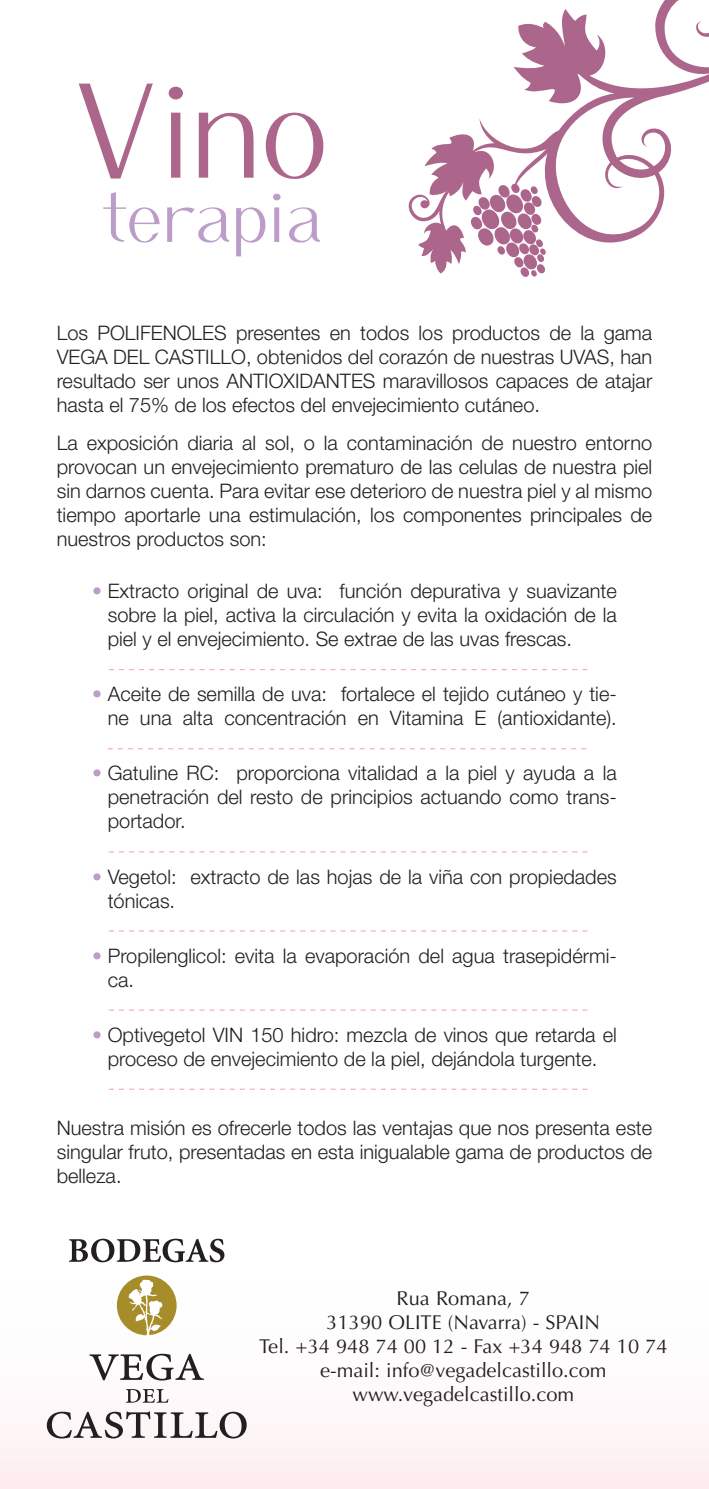
<style>
.page{position:relative;width:709px;height:1489px;background:#fff}
.page>*{position:absolute;margin:0;border:0;box-sizing:border-box;transform-origin:0 0}
.t1{font:142px "BD Hair Line ALP";color:#ad668b;scale:1.12 1}
.t2{font:75.25px "BD Hair Line ALP";color:#bc9dc9;scale:1.12 1}
.t3{font:300 20px/24px "Helvetica Neue";color:#231f20;text-align:justify}
.t4{font:20px/24px "Optima";color:#231f20;text-align:center}
.s1{color:#bc9dc9}
</style>
<div class="page">
<svg style="left:408px;top:0;width:301px;height:277px"></svg>
<div style="left:0;top:1169px;width:709px;height:319px;background:linear-gradient(to right,#fefafb,#fefbfb)"></div>
<svg style="left:90px;top:1353px;width:114px;height:27px"></svg>
<svg style="left:126px;top:1388px;width:42px;height:14px"></svg>
<svg style="left:47px;top:1411px;width:200px;height:27px"></svg>
<div style="left:117px;top:1275px;width:60px;height:60px;background:#a78c2a;border-radius:50%"></div>
<svg style="left:129px;top:1279px;width:33px;height:60px"></svg>
<svg style="left:69px;top:1238px;width:155px;height:24px"></svg>
<svg style="left:109px;top:669px;width:478px;height:1px"></svg>
<svg style="left:108px;top:748px;width:478px;height:1px"></svg>
<svg style="left:109px;top:851px;width:478px;height:1px"></svg>
<svg style="left:109px;top:930px;width:478px;height:1px"></svg>
<svg style="left:109px;top:1009px;width:478px;height:1px"></svg>
<svg style="left:109px;top:1088px;width:478px;height:1px"></svg>
<h1 class="t1" style="left:85px;top:73px;width:227px">Vino</h1>
<h2 class="t2" style="left:105px;top:186px;width:200px">terapia</h2>
<p class="t3" style="left:57px;top:320px;width:597px">Los POLIFENOLES presentes en todos los productos de la gama VEGA DEL CASTILLO, obtenidos del corazón de nuestras UVAS, han resultado ser unos ANTIOXIDANTES maravillosos capaces de atajar hasta el 75% de los efectos del envejecimiento cutáneo.</p>
<p class="t3" style="left:57px;top:430px;width:597px">La exposición diaria al sol, o la contaminación de nuestro entorno provocan un envejecimiento prematuro de las celulas de nuestra piel sin darnos cuenta. Para evitar ese deterioro de nuestra piel y al mismo tiempo aportarle una estimulación, los componentes principales de nuestros productos son:</p>
<p class="t3" style="left:108px;top:578px;width:510px;text-indent:-16px"><span class="s1">•</span> Extracto original de uva: función depurativa y suavizante sobre la piel, activa la circulación y evita la oxidación de la piel y el envejecimiento. Se extrae de las uvas frescas.</p>
<p class="t3" style="left:92px;top:681px;width:526px;text-align:right"><span class="s1">•</span> Aceite de semilla de uva: fortalece el tejido cutáneo y tie&shy;ne una alta concentración en Vitamina E (antioxidante).</p>
<p class="t3" style="left:108px;top:761px;width:510px;text-indent:-16px"><span class="s1">•</span> Gatuline RC: proporciona vitalidad a la piel y ayuda a la penetración del resto de principios actuando como trans&shy;portador.</p>
<p class="t3" style="left:108px;top:864px;width:510px;text-indent:-16px"><span class="s1">•</span> Vegetol: extracto de las hojas de la viña con propiedades tónicas.</p>
<p class="t3" style="left:108px;top:943px;width:510px;text-indent:-16px"><span class="s1">•</span> Propilenglicol: evita la evaporación del agua trasepidérmi&shy;ca.</p>
<p class="t3" style="left:92px;top:1022px;width:526px;text-align:center"><span class="s1">•</span> Optivegetol VIN 150 hidro: mezcla de vinos que retarda el proceso de envejecimiento de la piel, dejándola turgente.</p>
<p class="t3" style="left:57px;top:1115px;width:597px">Nuestra misión es ofrecerle todos las ventajas que nos presenta este singular fruto, presentadas en esta inigualable gama de productos de belleza.</p>
<p class="t4" style="left:259px;top:1286px;width:410px">Rua Romana, 7<br>31390 OLITE (Navarra) - SPAIN<br>Tel. +34 948 74 00 12 - Fax +34 948 74 10 74 e-mail: info@vegadelcastillo.com www.vegadelcastillo.com</p>
</div>
